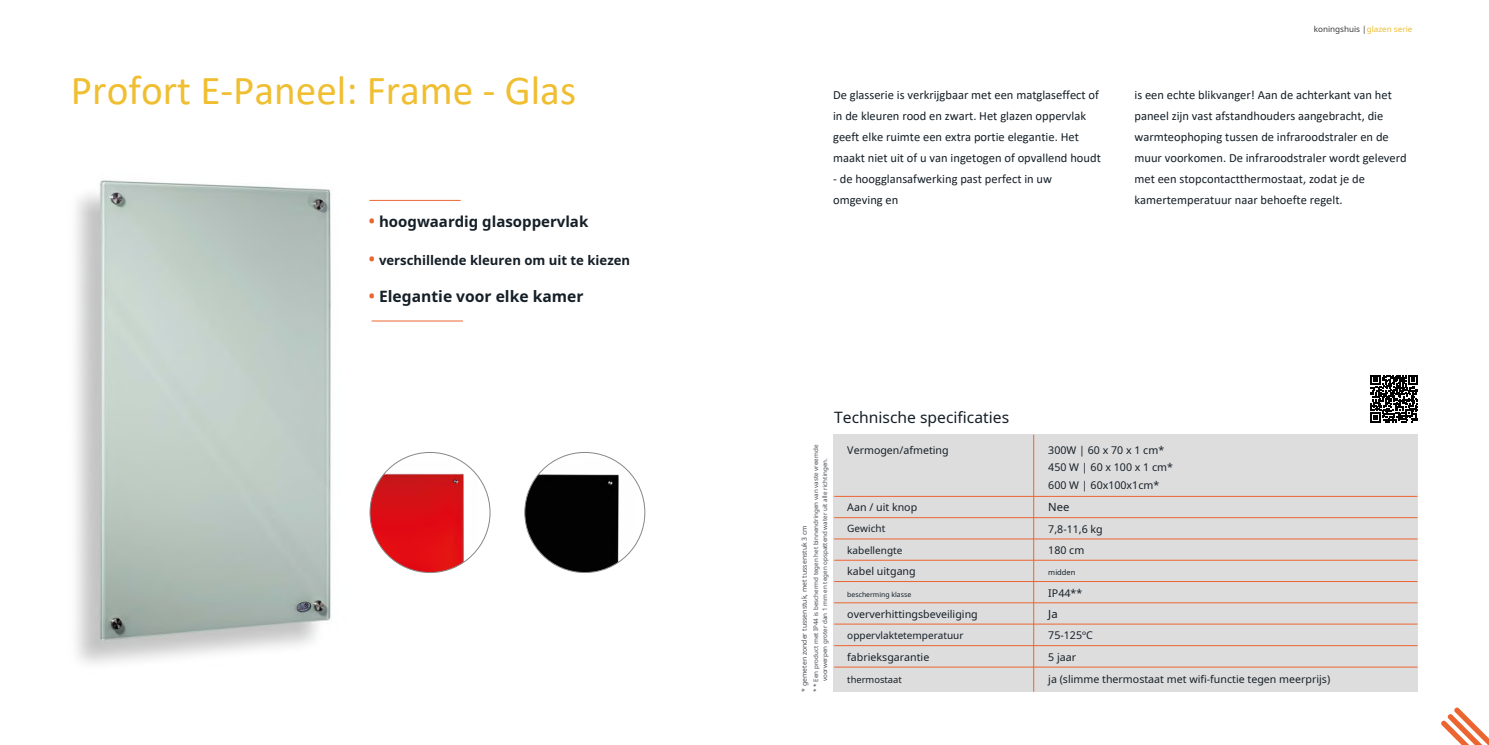
<style>
.page{position:relative;width:1489px;height:745px;background:#fff}
.page>*{position:absolute;margin:0;border:0;box-sizing:border-box;transform-origin:0 0}
.t1{font:41.25px "Calibri";color:#f0be31}
.t2{font:700 15.62px "Noto Sans";color:#151f27}
.t3{font:15.62px "Noto Sans";color:#151f27}
.t4{font:700 15px "Noto Sans";color:#151f27}
.t5{font:700 13.12px "Noto Sans";color:#151f27}
.t6{font:12.5px/20.9px "Calibri";color:#151f27}
.t7{font:11.25px "Noto Sans";color:#151f27}
.t8{font:10.62px/17.5px "Noto Sans";color:#151f27}
.t9{font:10px "Noto Sans";color:#151f27}
.t10{font:9.38px "Noto Sans";color:#151f27}
.t11{font:8.12px "Noto Sans";color:#3c3c3b}
.t12{font:7.5px "Noto Sans";color:#151f27}
.t13{font:6.88px "Noto Sans";color:#484c55}
.t14{font:6.88px "Noto Sans";color:#151f27}
.t15{font:6.25px/9px "Noto Sans";color:#484c55;text-align:center}
.s1{font-size:16.25px;color:#ec6531}
.s2{color:#f0be31}
</style>
<div class="page">
<div style="left:833px;top:434px;width:584px;height:257px;background:#ddd"></div>
<img style="left:76px;top:180px;width:295px;height:484px">
<hr style="left:834px;top:666px;width:583px;height:1px;background:#ec6531">
<svg style="left:1441px;top:707px;width:47px;height:37px"></svg>
<hr style="left:834px;top:496px;width:583px;height:1px;background:#ec6531">
<hr style="left:834px;top:517px;width:583px;height:1px;background:#ec6531">
<hr style="left:834px;top:538px;width:583px;height:1px;background:#ec6531">
<hr style="left:834px;top:559px;width:583px;height:1px;background:#ec6531">
<hr style="left:834px;top:581px;width:583px;height:1px;background:#ec6531">
<hr style="left:834px;top:602px;width:583px;height:1px;background:#ec6531">
<hr style="left:834px;top:623px;width:583px;height:1px;background:#ec6531">
<hr style="left:834px;top:645px;width:583px;height:1px;background:#ec6531">
<hr style="left:1033px;top:434px;width:1px;height:257px;background:#ec6531">
<hr style="left:369px;top:200px;width:91px;height:1px;background:#ec6531">
<hr style="left:371px;top:320px;width:92px;height:1px;background:#ec6531">
<img style="left:370px;top:458px;width:108px;height:114px">
<img style="left:525px;top:457px;width:111px;height:115px">
<svg style="left:1370px;top:375px;width:47px;height:47px"></svg>
<h1 class="t1" style="left:71px;top:62px;width:506px">Profort E-Paneel: Frame - Glas</h1>
<p class="t4" style="left:369px;top:211px;width:221px"><span class="s1">•</span> hoogwaardig glasoppervlak</p>
<p class="t5" style="left:369px;top:250px;width:263px"><span class="s1">•</span> verschillende kleuren om uit te kiezen</p>
<p class="t2" style="left:369px;top:285px;width:216px"><span class="s1">•</span> Elegantie voor elke kamer</p>
<p class="t6" style="left:833px;top:84px;width:269px">De glasserie is verkrijgbaar met een matglaseffect of in de kleuren rood en zwart. Het glazen oppervlak geeft elke ruimte een extra portie elegantie. Het maakt niet uit of u van ingetogen of opvallend houdt</p>
<p class="t6" style="left:833px;top:168px;width:220px">- de hoogglansafwerking past perfect in uw omgeving en</p>
<p class="t11" style="left:1313px;top:23px;width:100px">koningshuis |<span class="s2">glazen serie</span></p>
<p class="t6" style="left:1134px;top:84px;width:274px">is een echte blikvanger! Aan de achterkant van het paneel zijn vast afstandhouders aangebracht, die warmteophoping tussen de infraroodstraler en de muur voorkomen. De infraroodstraler wordt geleverd met een stopcontactthermostaat, zodat je de kamertemperatuur naar behoefte regelt.</p>
<p class="t3" style="left:834px;top:406px;width:176px">Technische specificaties</p>
<p class="t8" style="left:847px;top:440px;width:103px">Vermogen/afmeting</p>
<p class="t8" style="left:1048px;top:440px;width:126px">300W | 60 x 70 x 1 cm*<br>450 W | 60 x 100 x 1 cm*<br>600 W | 60x100x1cm*</p>
<p class="t8" style="left:847px;top:498px;width:71px">Aan / uit knop</p>
<p class="t7" style="left:1048px;top:499px;width:23px">Nee</p>
<p class="t9" style="left:847px;top:521px;width:39px">Gewicht</p>
<p class="t8" style="left:1048px;top:520px;width:56px">7,8-11,6 kg</p>
<p class="t9" style="left:847px;top:542px;width:57px">kabellengte</p>
<p class="t8" style="left:1048px;top:540px;width:38px">180 cm</p>
<p class="t8" style="left:847px;top:562px;width:70px">kabel uitgang</p>
<p class="t12" style="left:1048px;top:566px;width:29px">midden</p>
<p class="t14" style="left:847px;top:589px;width:65px">bescherming klasse</p>
<p class="t8" style="left:1048px;top:584px;width:35px">IP44**</p>
<p class="t8" style="left:847px;top:604px;width:132px">oververhittingsbeveiliging</p>
<p class="t7" style="left:1048px;top:605px;width:11px">Ja</p>
<p class="t9" style="left:847px;top:628px;width:118px">oppervlaktetemperatuur</p>
<p class="t8" style="left:1048px;top:625px;width:46px">75-125ºC</p>
<p class="t8" style="left:847px;top:647px;width:84px">fabrieksgarantie</p>
<p class="t8" style="left:1048px;top:647px;width:29px">5 jaar</p>
<p class="t10" style="left:847px;top:672px;width:56px">thermostaat</p>
<p class="t8" style="left:1048px;top:669px;width:283px">ja (slimme thermostaat met wifi-functie tegen meerprijs)</p>
<p class="t15" style="left:811px;top:691px;width:248px;rotate:-90deg">* * Een product met IP44 is beschermd tegen het binnendringen van vaste vreemde voorwerpen groter dan 1 mm en tegen opspattend water uit alle richtingen.</p>
<p class="t13" style="left:799px;top:691px;width:168px;rotate:-90deg">* gemeten zonder tussenstuk, met tussenstuk 3 cm</p>
</div>
